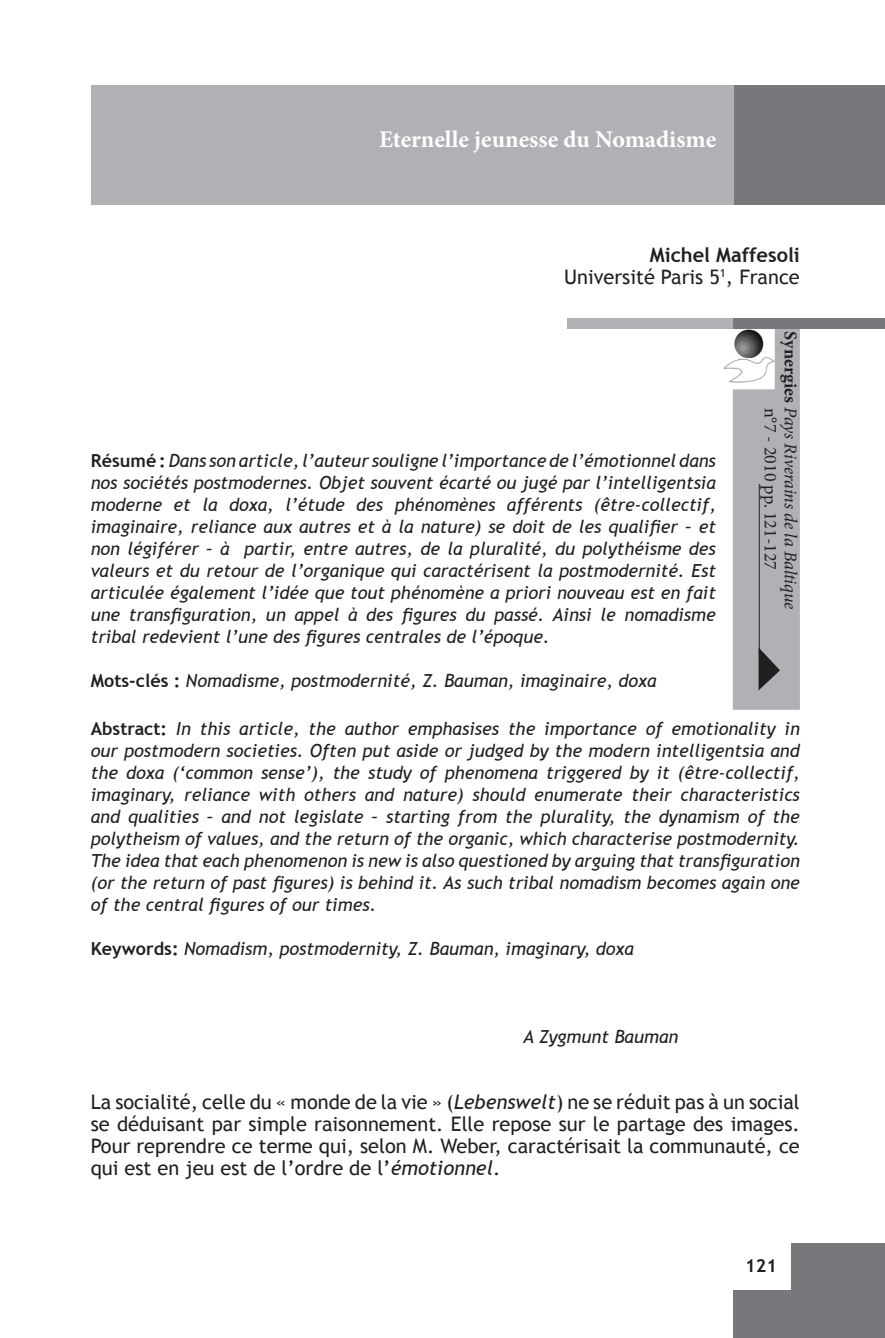
<style>
.page{position:relative;width:885px;height:1338px;background:#fff}
.page>*{position:absolute;margin:0;border:0;box-sizing:border-box;transform-origin:0 0}
.Corps_de_texte{font:700 24px "Minion Pro";color:#fff}
.Corps_de_texte-2{font:20px/22px "Trebuchet MS";color:#231f20;text-align:justify}
.Corps_de_texte-3{font:700 20px "Trebuchet MS";color:#231f20}
.Corps_de_texte-4{font:italic 18px/22px "Trebuchet MS";color:#231f20;text-align:justify}
.t1{font:italic 18px "Minion Pro";letter-spacing:-.015em;color:#231f20}
.t2{font:18px "Minion Pro";color:#231f20}
.Pa6{font:700 18px "Trebuchet MS";color:#231f20}
.s1{font-weight:700;font-style:normal}
.s2{font-style:italic}
</style>
<div class="page">
<div style="left:733px;top:1243px;width:151px;height:95px;background:#76787b"></div>
<div style="left:731px;top:1242px;width:59px;height:48px;background:#fff"></div>
<div style="left:567px;top:318px;width:168px;height:11px;background:#b0b1b5"></div>
<div style="left:730px;top:85px;width:154px;height:119px;background:#76787b"></div>
<div style="left:732px;top:327px;width:67px;height:383px;background:#b0b1b5"></div>
<div style="left:733px;top:318px;width:151px;height:11px;background:#76787b"></div>
<svg style="left:758px;top:647px;width:22px;height:43px"></svg>
<img style="left:723px;top:329px;width:51px;height:60px">
<hr style="left:758px;top:484px;width:1px;height:170px;background:#231f20">
<div style="left:91px;top:85px;width:642px;height:120px;background:#b0b1b5"></div>
<p class="Corps_de_texte" style="left:379px;top:122px;width:338px">Eternelle jeunesse du Nomadisme</p>
<p class="Corps_de_texte-3" style="left:649px;top:242px;width:152px">Michel Maffesoli</p>
<p class="Corps_de_texte-2" style="left:564px;top:266px;width:237px">Université Paris 5<sup>1</sup>, France</p>
<p class="Corps_de_texte-4" style="left:91px;top:450px;width:626px"><span class="s1">Résumé :</span> Dans son article, l’auteur souligne l’importance de l’émotionnel dans nos sociétés postmodernes. Objet souvent écarté ou jugé par l’intelligentsia moderne et la doxa, l’étude des phénomènes afférents (être-collectif, imaginaire, reliance aux autres et à la nature) se doit de les qualifier – et non légiférer – à partir, entre autres, de la pluralité, du polythéisme des valeurs et du retour de l’organique qui caractérisent la postmodernité. Est articulée également l’idée que tout phénomène a priori nouveau est en fait une transfiguration, un appel à des figures du passé. Ainsi le nomadisme tribal redevient l’une des figures centrales de l’époque.</p>
<p class="Corps_de_texte-4" style="left:91px;top:670px;width:567px"><span class="s1">Mots-clés :</span> Nomadisme, postmodernité, Z. Bauman, imaginaire, doxa</p>
<p class="t1" style="left:802px;top:331px;width:279px;rotate:90deg"><span class="s1">Synergies</span> Pays Riverains de la Baltique</p>
<p class="t2" style="left:782px;top:408px;width:164px;rotate:90deg">n°7 - 2010 pp. 121-127</p>
<p class="Corps_de_texte-4" style="left:91px;top:717px;width:710px"><span class="s1">Abstract:</span> In this article, the author emphasises the importance of emotionality in our postmodern societies. Often put aside or judged by the modern intelligentsia and the doxa (‘common sense’), the study of phenomena triggered by it (être-collectif, imaginary, reliance with others and nature) should enumerate their characteristics and qualities – and not legislate – starting from the plurality, the dynamism of the polytheism of values, and the return of the organic, which characterise postmodernity.<br>The idea that each phenomenon is new is also questioned by arguing that transfiguration (or the return of past figures) is behind it. As such tribal nomadism becomes again one of the central figures of our times.</p>
<p class="Corps_de_texte-4" style="left:91px;top:937px;width:544px"><span class="s1">Keywords:</span> Nomadism, postmodernity, Z. Bauman, imaginary, doxa</p>
<p class="Corps_de_texte-4" style="left:523px;top:1025px;width:157px">A Zygmunt Bauman</p>
<p class="Corps_de_texte-2" style="left:91px;top:1091px;width:710px">La socialité, celle du « monde de la vie » (<span class="s2">Lebenswelt</span>) ne se réduit pas à un social se déduisant par simple raisonnement. Elle repose sur le partage des images.<br>Pour reprendre ce terme qui, selon M. Weber, caractérisait la communauté, ce qui est en jeu est de l’ordre de l’<span class="s2">émotionnel</span>.</p>
<p class="Pa6" style="left:745px;top:1255px;width:33px">121</p>
</div>
